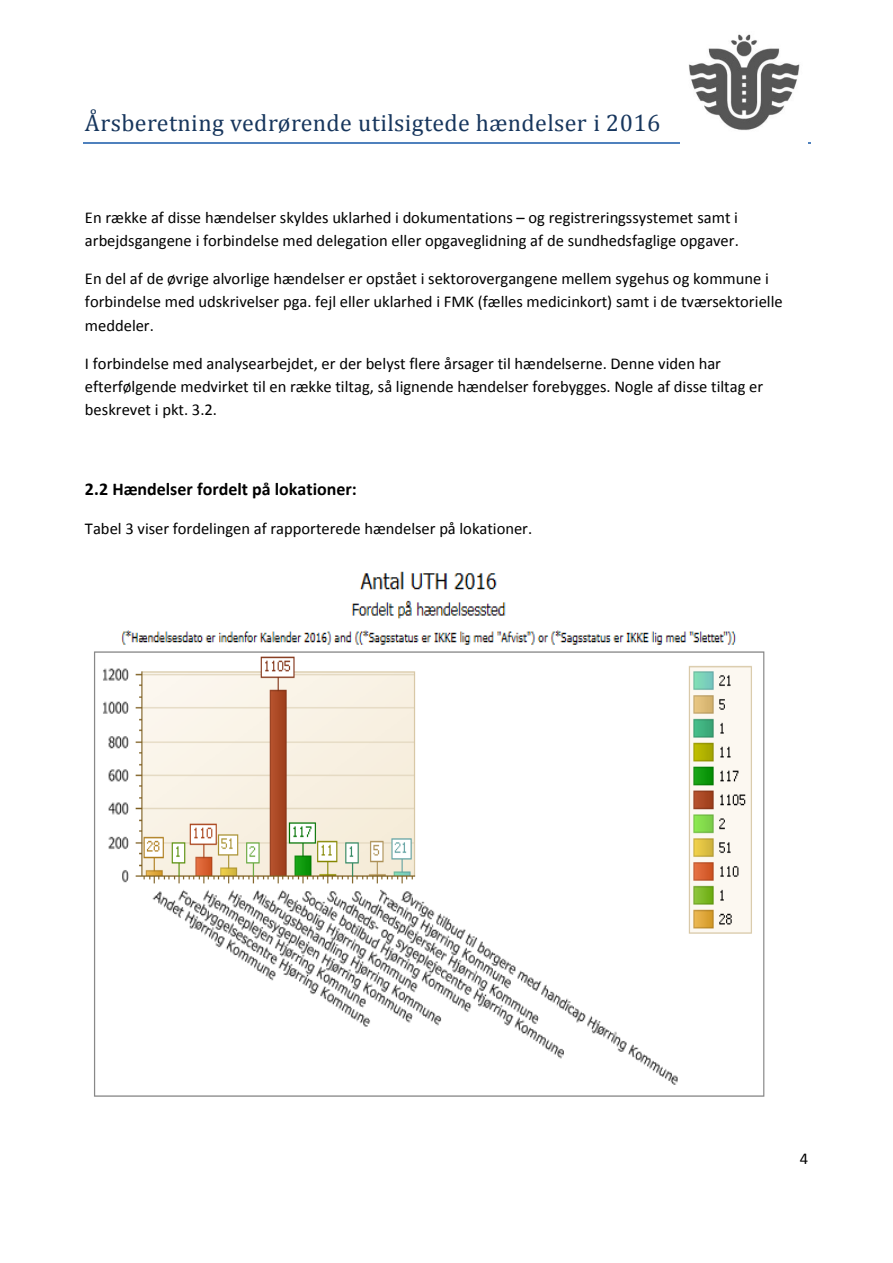
<style>
.page{position:relative;width:893px;height:1263px;background:#fff}
.page>*{position:absolute;margin:0;border:0;box-sizing:border-box;transform-origin:0 0}
.t1{font:24px "Cambria";letter-spacing:.015em;color:#17365d}
.t2{font:700 18px "Calibri";color:#000}
.t3{font:16.5px/23.2px "Calibri";color:#000}
</style>
<div class="page">
<hr style="left:83px;top:142px;width:727px;height:2px;background:#4f81bd">
<img style="left:681px;top:34px;width:126px;height:110px">
<img style="left:94px;top:571px;width:671px;height:526px">
<h1 class="t1" style="left:85px;top:108px;width:577px">Å rsberetning vedrørende utilsigtede hændelser i 2016</h1>
<p class="t3" style="left:85px;top:207px;width:655px">En række af disse hændelser skyldes uklarhed i dokumentations – og registreringssystemet samt i arbejdsgangene i forbindelse med delegation eller opgaveglidning af de sundhedsfaglige opgaver.</p>
<p class="t3" style="left:85px;top:269px;width:699px">En del af de øvrige alvorlige hændelser er opstået i sektorovergangene mellem sygehus og kommune i forbindelse med udskrivelser pga. fejl eller uklarhed i FMK (fælles medicinkort) samt i de tværsektorielle meddeler.</p>
<p class="t3" style="left:85px;top:353px;width:680px">I forbindelse med analysearbejdet, er der belyst flere årsager til hændelserne. Denne viden har efterfølgende medvirket til en række tiltag, så lignende hændelser forebygges. Nogle af disse tiltag er beskrevet i pkt. 3.2.</p>
<p class="t2" style="left:85px;top:482px;width:273px">2.2 Hændelser fordelt på lokationer:</p>
<p class="t3" style="left:85px;top:518px;width:449px">Tabel 3 viser fordelingen af rapporterede hændelser på lokationer.</p>
<p class="t3" style="left:800px;top:1148px;width:10px">4</p>
</div>
